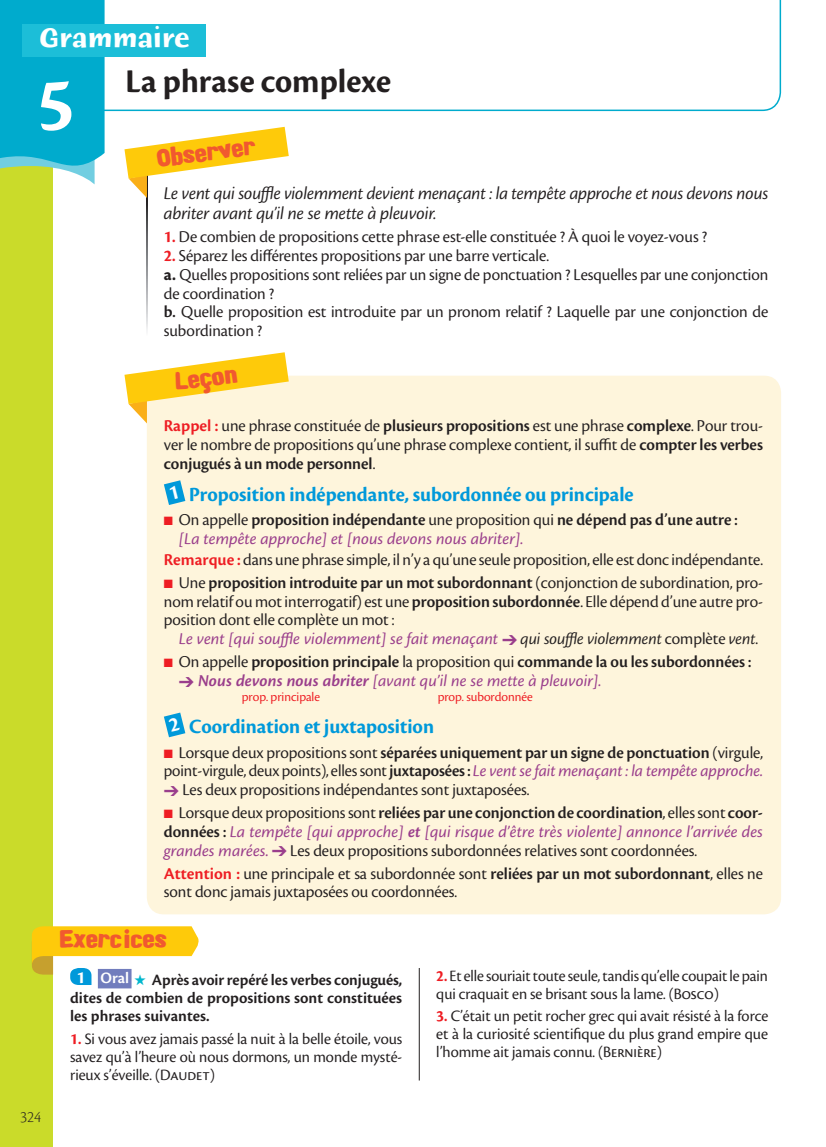
<style>
.page{position:relative;width:826px;height:1147px;background:#fff}
.page>*{position:absolute;margin:0;border:0;box-sizing:border-box;transform-origin:0 0}
.t1{font:78.3px "Cronos Pro Bold Disp";color:#fff}
.t2{font:34.5px "Cronos Pro Bold Disp";letter-spacing:.005em;color:#231f20}
.t3{font:700 29.1px "Humana Sans ITC Std";color:#fff}
.t4{font:24px "Alpha Fridge Magnets";color:#f1592f}
.t5{font:21px "Cronos Pro Bold Disp";color:#0099da}
.t6{font:18.75px/20.2px "Cronos Pro Disp It";letter-spacing:-.005em;color:#231f20}
.t7{font:17.25px/18.8px "Cronos Pro Disp";color:#231f20}
.t8{font:17.25px "Cronos Pro Semibold Disp";color:#231f20}
.t9{font:italic 17.25px "Cronos Pro";color:#9a3e8c}
.t10{font:16.5px/18px "Cronos Pro Disp";color:#231f20;text-align:justify}
.t11{font:600 16.5px/18px "Cronos Pro";color:#231f20;text-align:justify}
.t12{font:16.5px "Cronos Pro Lt Disp";color:#231f20}
.t13{font:13.5px "Cronos Pro Disp";color:#ee1d23}
.s1{font-family:"Cronos Pro Bold Disp";color:#ee1d23}
.s2{font-family:"Cronos Pro";font-weight:700}
.s3{font-family:"Cronos Pro Semibold Disp"}
.s4{font-family:"Cronos Pro";font-weight:600;color:#ee1d23}
.s5{font-family:"Cronos Pro Disp"}
.s6{color:#ee1d23}
.s7{font-family:"Cronos Pro Disp It";font-style:normal;color:#231f20}
.s8{font-family:"Cronos Pro Disp";font-style:normal;color:#231f20}
.s9{font-weight:600}
.s10{font-family:"Cronos Pro Semibold Disp";font-style:normal;color:#231f20}
.s11{color:#9a3e8c}
.s12{font-family:"Cronos Pro";font-style:italic;color:#9a3e8c}
.s13{color:#fff}
.s14{color:#00b7ce}
</style>
<div class="page">
<div style="left:0;top:0;width:53px;height:1146px;background:#cadb2a"></div>
<svg style="left:104px;top:0;width:676px;height:111px"></svg>
<img style="left:147px;top:198px;width:1px;height:132px">
<svg style="left:124px;top:127px;width:164px;height:71px"></svg>
<div style="left:147px;top:375px;width:633px;height:539px;background:#fef5dc;border-radius:17px"></div>
<svg style="left:124px;top:352px;width:164px;height:71px"></svg>
<div style="left:98px;top:968px;width:33px;height:20px;background:#717dbd"></div>
<hr style="left:419px;top:968px;width:1px;height:112px;background:#231f20">
<svg style="left:32px;top:926px;width:167px;height:59px"></svg>
<svg style="left:0;top:0;width:104px;height:185px;background:#1cb4c8"></svg>
<svg style="left:164px;top:480px;width:21px;height:25px"></svg>
<svg style="left:164px;top:712px;width:21px;height:25px"></svg>
<h3 class="t3" style="left:39px;top:22px;width:152px">Grammaire</h3>
<h1 class="t1" style="left:36px;top:59px;width:39px">5</h1>
<h2 class="t2" style="left:125px;top:62px;width:267px">La phrase complexe</h2>
<h3 class="t4" style="left:155px;top:142px;width:100px;rotate:-8deg">Observer</h3>
<p class="t6" style="left:164px;top:183px;width:605px">Le vent qui souffle violemment devient menaçant : la tempête a pproche et nous devons nous abriter avant qu’il ne se mette à pleuvoir.</p>
<p class="t7" style="left:164px;top:227px;width:544px"><span class="s1">1.</span> De combien de propositions cette phrase est-elle constituée ? À quoi le voyez-vous ?</p>
<p class="t7" style="left:164px;top:246px;width:605px"><span class="s1">2.</span> Séparez les différentes propositions par une barre verticale.<br><span class="s2">a.</span> Quelles propositions sont reliées par un signe de ponctuation ? Lesquelles par une conjonction de coordination ?<br><span class="s3">b.</span> Quelle proposition est introduite par un pronom relatif ? Laquelle par une conjonction de subordination ?</p>
<h3 class="t4" style="left:173px;top:365px;width:64px;rotate:-8deg">Leçon</h3>
<p class="t7" style="left:164px;top:416px;width:600px"><span class="s4">Rappel :</span> une phrase constituée de <span class="s3">plusieurs propositions</span> est une phrase <span class="s3">complexe</span>. Pour trou&shy;ver le nombre de propositions qu’une phrase complexe contient, il suffit de <span class="s3">compter les verbes</span></p>
<p class="t8" style="left:164px;top:453px;width:213px">conjugués à un mode personnel<span class="s5">.</span></p>
<p class="t5" style="left:189px;top:482px;width:446px">Proposition indépendante, subordonnée ou principale</p>
<p class="t8" style="left:164px;top:510px;width:575px"><span class="s6">■</span> <span class="s5">On appelle</span> proposition indépendante <span class="s5">une proposition qui</span> ne dé pend pas d’une autre :</p>
<p class="t9" style="left:179px;top:529px;width:346px">[La tempête approche] et [nous devons nous abriter].</p>
<p class="t7" style="left:164px;top:550px;width:600px"><span class="s4">Remarque :</span> dans une phrase simple, il n’y a qu’une seule proposition, elle est donc indépendante.</p>
<p class="t8" style="left:164px;top:572px;width:600px"><span class="s6">■</span> <span class="s5">Une</span> proposition introduite par un mot subordonnant <span class="s5">(conjonction de subordination, pro-</span></p>
<p class="t7" style="left:164px;top:592px;width:600px">nom relatif ou mot interrogatif) est une <span class="s3">proposition subordonnée</span>. Elle dépend d’une autre pro&shy;position dont elle complète un mot :</p>
<p class="t9" style="left:179px;top:629px;width:580px">Le vent [qui souffle violemment] se fait menaçant ➔ <span class="s7">qui souffle violemment</span> <span class="s8">complète</span> <span class="s7">vent</span><span class="s8">.</span></p>
<p class="t8" style="left:164px;top:652px;width:588px"><span class="s6">■</span> <span class="s5">On appelle</span> proposition principale <span class="s5">la proposition qui</span> commande la ou les subordonnées :</p>
<p class="t9" style="left:179px;top:670px;width:424px">➔ <span class="s9">Nous devons nous abriter</span> [avant qu’il ne se mette à pleuvoir].</p>
<p class="t13" style="left:242px;top:688px;width:80px">prop. principale</p>
<p class="t13" style="left:437px;top:688px;width:96px">prop. subordonnée</p>
<p class="t5" style="left:189px;top:714px;width:246px">Coordination et juxtaposition</p>
<p class="t8" style="left:164px;top:742px;width:600px"><span class="s6">■</span> <span class="s5">Lorsque deux propositions sont</span> séparées uniquement par un signe de ponctuation <span class="s5">(virgule,</span></p>
<p class="t9" style="left:164px;top:761px;width:600px"><span class="s8">point-virgule, deux points), elles sont</span> <span class="s10">juxtaposées :</span> Le vent se fait menaçant : la tempête approche.</p>
<p class="t7" style="left:164px;top:780px;width:367px"><span class="s11">➔</span> Les deux propositions indépendantes sont juxtaposées.</p>
<p class="t8" style="left:164px;top:802px;width:600px"><span class="s6">■</span> <span class="s5">Lorsque deux propositions sont</span> reliées par une conjonction de coordination<span class="s5">, elles sont</span> coor-</p>
<p class="t9" style="left:164px;top:821px;width:600px"><span class="s10">données :</span> La tempête [qui approche] <span class="s9">et</span> [qui risque d’être très violente] annonce l’arrivée des</p>
<p class="t7" style="left:164px;top:838px;width:600px;line-height:23px"><span class="s12">grandes marées.</span> <span class="s11">➔</span> Les deux propositions subordonnées relatives sont coordonnée s.<br><span class="s4">Attention :</span> une principale et sa subordonnée sont <span class="s3">reliées par un mot subordonnant</span>, elles ne</p>
<p class="t7" style="left:164px;top:882px;width:295px">sont donc jamais juxtaposées ou coordonnées.</p>
<p class="t12" style="left:20px;top:1107px;width:23px">324</p>
<h3 class="t4" style="left:60px;top:921px;width:108px">Exercices</h3>
<p class="t11" style="left:70px;top:971px;width:333px;text-indent:6px"><sup>1</sup> <span class="s13">Oral</span> <span class="s14">★</span> Après avoir repéré les verbes conjugués, dites de combien de propositions sont constituées les phrases suivantes.</p>
<p class="t10" style="left:70px;top:1029px;width:333px"><span class="s1">1.</span> Si vous avez jamais passé la nuit à la belle étoile, vous savez qu’à l’heure où nous dormons, un monde mysté&shy;rieux s’éveille. (Daudet)</p>
<p class="t10" style="left:436px;top:966px;width:333px"><span class="s1">2.</span> Et elle souriait toute seule, tandis qu’elle coupait le pain qui craquait en se brisant sous la lame. (Bosco)</p>
<p class="t10" style="left:436px;top:1006px;width:333px"><span class="s1">3.</span> C’était un petit rocher grec qui avait résisté à la force et à la curiosité scientifique du plus grand empire que l’homme ait jamais connu. (Bernière)</p>
</div>
